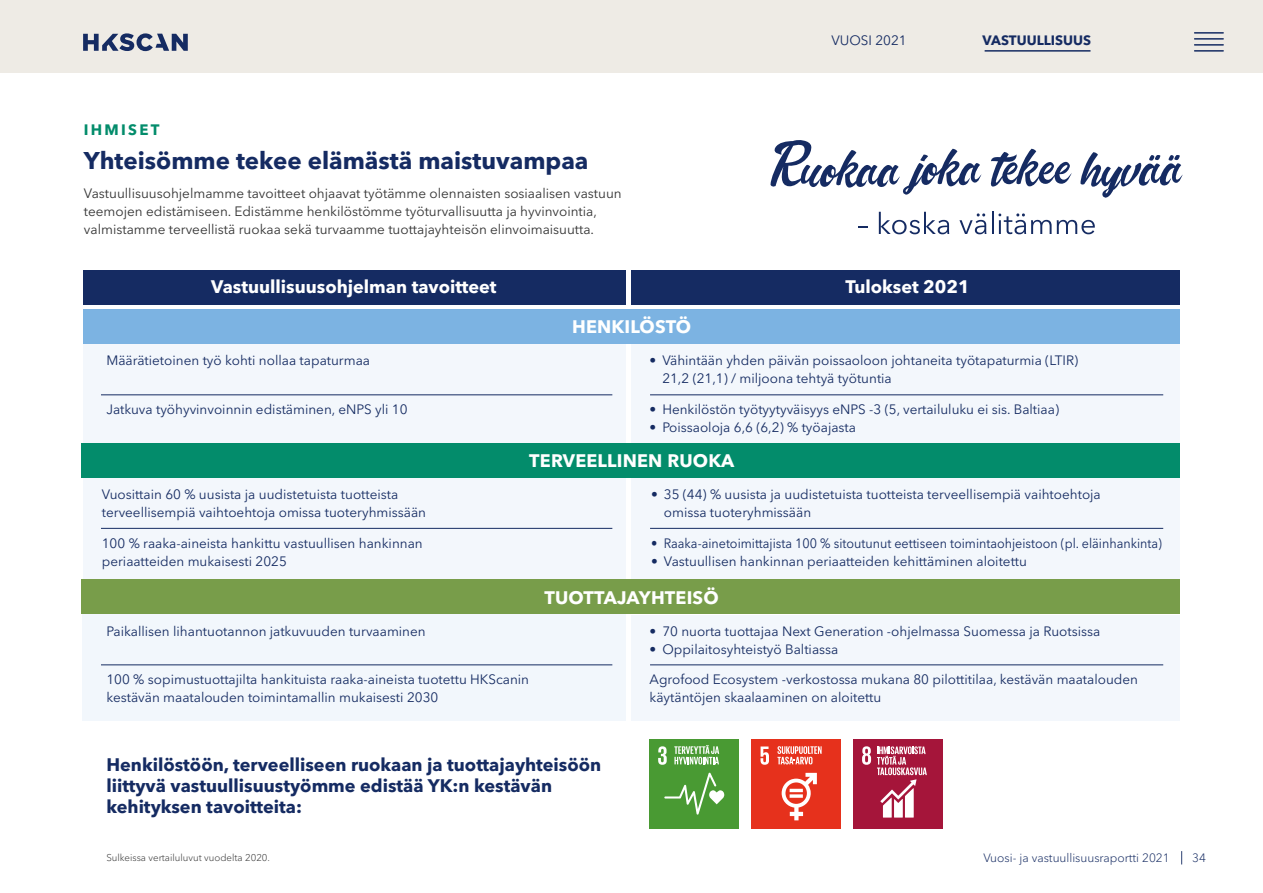
<style>
.page{position:relative;width:1263px;height:893px;background:#fff}
.page>*{position:absolute;margin:0;border:0;box-sizing:border-box;transform-origin:0 0}
.t1{font:700 24px "Avenir Next LT Pro";color:#152b62}
.t2{font:700 18px/21px "Avenir Next LT Pro";color:#152b62}
.t3{font:700 18px "Avenir Next LT Pro";color:#fff}
.t4{font:700 15px "Avenir Next LT Pro";letter-spacing:.15em;color:#038c6b}
.t5{font:13.5px/18px "Avenir Next LT Pro";color:#152b62}
.t6{font:13.5px/18px "Avenir Next LT Pro";color:#333}
.t7{font:13.5px "Avenir Next LT Pro";color:#152b62;scale:.93 1}
.t8{font:700 13.5px "Avenir Next LT Pro";color:#152b62}
.t9{font:300 12px "Avenir Next LT Pro";color:#152b62}
.t10{font:300 9.75px "Avenir Next LT Pro";color:#333}
</style>
<div class="page">
<div style="left:632px;top:344px;width:548px;height:251px;background:#f2f7fc"></div>
<div style="left:82px;top:614px;width:544px;height:106px;background:#f2f7fc"></div>
<div style="left:632px;top:615px;width:548px;height:105px;background:#f2f7fc"></div>
<div style="left:83px;top:344px;width:543px;height:251px;background:#f2f7fc"></div>
<div style="left:83px;top:310px;width:1097px;height:34px;background:#7cb3e2"></div>
<div style="left:83px;top:271px;width:543px;height:34px;background:#152b62"></div>
<div style="left:632px;top:271px;width:548px;height:34px;background:#152b62"></div>
<div style="left:82px;top:443px;width:1098px;height:34px;background:#038c6b"></div>
<hr style="left:101px;top:395px;width:511px;height:1px;background:#152b62">
<hr style="left:101px;top:665px;width:511px;height:1px;background:#152b62">
<hr style="left:650px;top:395px;width:513px;height:1px;background:#152b62">
<hr style="left:650px;top:665px;width:513px;height:1px;background:#152b62">
<hr style="left:101px;top:528px;width:511px;height:1px;background:#152b62">
<hr style="left:650px;top:528px;width:513px;height:1px;background:#152b62">
<div style="left:752px;top:739px;width:89px;height:89px;background:#e6311c"></div>
<svg style="left:760px;top:746px;width:9px;height:19px"></svg>
<svg style="left:782px;top:773px;width:35px;height:47px"></svg>
<svg style="left:790px;top:794px;width:13px;height:4px"></svg>
<svg style="left:777px;top:746px;width:45px;height:18px"></svg>
<div style="left:854px;top:739px;width:89px;height:89px;background:#a5153a"></div>
<svg style="left:862px;top:746px;width:9px;height:19px"></svg>
<svg style="left:877px;top:746px;width:50px;height:72px"></svg>
<div style="left:650px;top:739px;width:89px;height:89px;background:#499a33"></div>
<svg style="left:658px;top:746px;width:9px;height:19px"></svg>
<svg style="left:664px;top:773px;width:60px;height:42px"></svg>
<svg style="left:674px;top:745px;width:45px;height:19px"></svg>
<div style="left:82px;top:580px;width:1098px;height:34px;background:#789d4a"></div>
<svg style="left:879px;top:212px;width:70px;height:22px"></svg>
<svg style="left:959px;top:213px;width:27px;height:21px"></svg>
<hr style="left:991px;top:212px;width:2px;height:22px;background:#152b62">
<svg style="left:998px;top:213px;width:53px;height:21px"></svg>
<svg style="left:1057px;top:220px;width:38px;height:14px"></svg>
<svg style="left:858px;top:226px;width:10px;height:2px"></svg>
<svg style="left:770px;top:140px;width:211px;height:55px"></svg>
<svg style="left:990px;top:149px;width:82px;height:38px"></svg>
<svg style="left:1080px;top:152px;width:102px;height:46px"></svg>
<div style="left:0;top:0;width:1263px;height:73px;background:#eeebe5"></div>
<hr style="left:985px;top:50px;width:105px;height:2px;background:#152b62">
<hr style="left:1194px;top:32px;width:29px;height:2px;background:#152b62">
<hr style="left:1194px;top:38px;width:29px;height:2px;background:#152b62">
<hr style="left:1194px;top:44px;width:29px;height:2px;background:#152b62">
<hr style="left:1194px;top:50px;width:29px;height:2px;background:#152b62">
<svg style="left:1181px;top:851px;width:1px;height:13px"></svg>
<svg style="left:83px;top:33px;width:105px;height:18px"></svg>
<p class="t4" style="left:84px;top:120px;width:77px">IHMISET</p>
<h1 class="t1" style="left:84px;top:146px;width:506px">Yhteisömme tekee elämästä maistuvampaa</h1>
<p class="t6" style="left:84px;top:185px;width:539px">Vastuullisuusohjelmamme tavoitteet ohjaavat työtämme olennaisten sosiaalisen vastuun teemojen edistämiseen. Edistämme henkilöstömme työturvallisuutta ja hyvinvointia, valmistamme terveellistä ruokaa sekä turvaamme tuottajayhteisön elinvoimaisuutta.</p>
<p class="t5" style="left:831px;top:31px;width:77px">VUOSI 2021</p>
<p class="t8" style="left:982px;top:32px;width:110px">VASTUULLISUUS</p>
<h2 class="t3" style="left:211px;top:275px;width:287px">Vastuullisuusohjelman tavoitteet</h2>
<h2 class="t3" style="left:846px;top:275px;width:126px">Tulokset 2021</h2>
<h2 class="t3" style="left:572px;top:315px;width:120px">HENKILÖSTÖ</h2>
<p class="t5" style="left:106px;top:351px;width:265px">Määrätietoinen työ kohti nollaa tapaturmaa</p>
<p class="t5" style="left:106px;top:400px;width:303px">Jatkuva työhyvinvoinnin edistäminen, eNPS yli 10</p>
<p class="t5" style="left:102px;top:485px;width:326px">Vuosittain 60 % uusista ja uudistetuista tuotteista terveellisempiä vaihtoehtoja omissa tuoteryhmissään</p>
<p class="t5" style="left:102px;top:534px;width:322px">100 % raaka-aineista hankittu vastuullisen hankinnan periaatteiden mukaisesti 2025</p>
<p class="t5" style="left:662px;top:351px;width:417px;text-indent:-13px">• Vähintään yhden päivän poissaoloon johtaneita työtapaturmia (LTIR)<br>21,2 (21,1) / miljoona tehtyä työtuntia</p>
<p class="t5" style="left:649px;top:400px;width:411px">• Henkilöstön työtyytyväisyys eNPS -3 (5, vertailuluku ei sis. Baltiaa)</p>
<p class="t5" style="left:649px;top:418px;width:208px">• Poissaoloja 6,6 (6,2) % työajasta</p>
<h2 class="t3" style="left:529px;top:450px;width:207px">TERVEELLINEN RUOKA</h2>
<p class="t5" style="left:664px;top:485px;width:438px;text-indent:-13px">• 35 (44) % uusista ja uudistetuista tuotteista terveellisempiä vaihtoehtoja omissa tuoteryhmissään</p>
<p class="t7" style="left:651px;top:535px;width:551px">• Raaka-ainetoimittajista 100 % sitoutunut eettiseen toimintaohjeistoon (pl. eläinhankinta)</p>
<p class="t5" style="left:651px;top:552px;width:377px">• Vastuullisen hankinnan periaatteiden kehittäminen aloitettu</p>
<h2 class="t3" style="left:544px;top:587px;width:176px">TUOTTAJAYHTEISÖ</h2>
<p class="t5" style="left:106px;top:622px;width:321px">Paikallisen lihantuotannon jatkuvuuden turvaaminen</p>
<p class="t5" style="left:106px;top:671px;width:424px">100 % sopimustuottajilta hankituista raaka-aineista tuotettu HKScanin kestävän maatalouden toimintamallin mukaisesti 2030</p>
<h2 class="t2" style="left:106px;top:754px;width:496px">Henkilöstöön, terveelliseen ruokaan ja tuottajayhteisöön liittyvä vastuullisuustyömme edistää YK:n kestävän kehityksen tavoitteita:</h2>
<p class="t10" style="left:106px;top:852px;width:165px">Sulkeissa vertailuluvut vuodelta 2020.</p>
<p class="t5" style="left:649px;top:622px;width:452px">• 70 nuorta tuottajaa Next Generation -ohjelmassa Suomessa ja Ruotsissa</p>
<p class="t5" style="left:649px;top:640px;width:190px">• Oppilaitosyhteistyö Baltiassa</p>
<p class="t5" style="left:649px;top:671px;width:490px">Agrofood Ecosystem -verkostossa mukana 80 pilottitilaa, kestävän maatalouden käytäntöjen skaalaaminen on aloitettu</p>
<p class="t9" style="left:983px;top:851px;width:188px">Vuosi- ja vastuullisuusraportti 2021</p>
<p class="t9" style="left:1192px;top:851px;width:15px">34</p>
</div>
